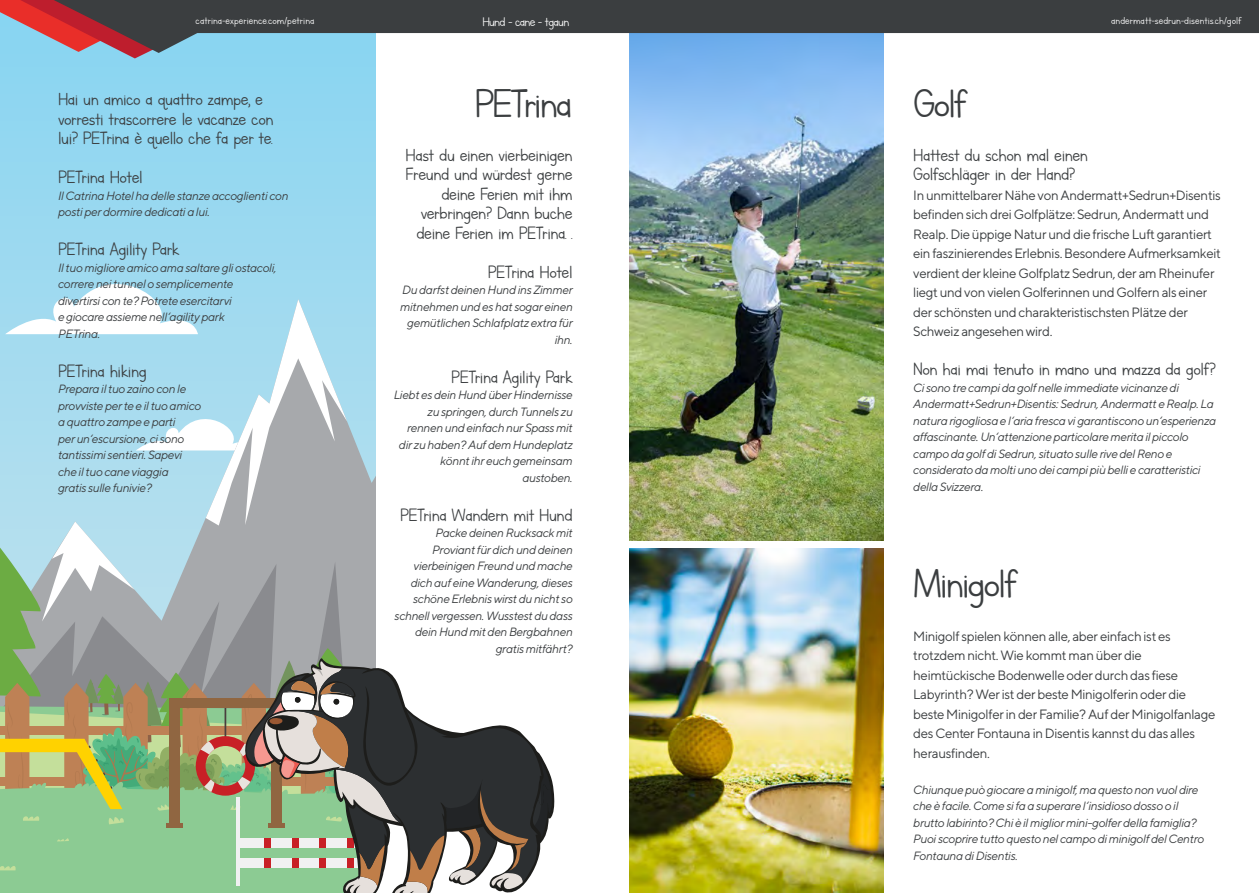
<style>
.page{position:relative;width:1259px;height:893px;background:#fff}
.page>*{position:absolute;margin:0;border:0;box-sizing:border-box;transform-origin:0 0}
.t1{font:47.1px "Lettersfor Learners";letter-spacing:-.05em;color:#3b3e40}
.t2{font:21px/19.5px "Lettersfor Learners";letter-spacing:-.025em;color:#3b3e40}
.t3{font:15px "Lettersfor Learners";letter-spacing:-.05em;color:#fff}
.t4{font:13.5px/19.5px "TT Norms";letter-spacing:-.025em;color:#3b3e40}
.t5{font:italic 12px/16.5px "TT Norms";letter-spacing:-.025em;color:#3b3e40}
.t6{font:12px "Lettersfor Learners";color:#fff}
</style>
<div class="page">
<div style="left:0;top:0;width:375px;height:793px;background:#94d7f1"></div>
<svg style="left:0;top:258px;width:554px;height:635px"></svg>
<img style="left:629px;top:53px;width:255px;height:487px">
<img style="left:629px;top:549px;width:255px;height:344px">
<svg style="left:0;top:0;width:146px;height:58px"></svg>
<svg style="left:54px;top:0;width:1205px;height:53px;fill:#3b3e40"></svg>
<p class="t6" style="left:196px;top:14px;width:120px">catrina-experience.com/petrina</p>
<p class="t3" style="left:482px;top:14px;width:88px">Hund - cane - tgaun</p>
<p class="t6" style="left:1111px;top:14px;width:132px">andermatt-sedrun-disentis.ch/golf</p>
<h2 class="t2" style="left:58px;top:89px;width:217px">Hai un amico a quattro zampe, e vorresti trascorrere le vacanze con lui? PETrina è quello che fa per te.</h2>
<h2 class="t2" style="left:58px;top:167px;width:86px">PETrina Hotel</h2>
<p class="t5" style="left:58px;top:187px;width:232px">Il Catrina Hotel ha delle stanze accoglienti con posti per dormire dedicati a lui.</p>
<h2 class="t2" style="left:58px;top:239px;width:123px">PETrina Agility Park</h2>
<p class="t5" style="left:58px;top:259px;width:220px">Il tuo migliore amico ama saltare gli ostacoli, correre nei tunnel o semplicemente divertirsi con te? Potrete esercitarvi<br>e giocare assieme nell‘agility park<br>PETrina.</p>
<h2 class="t2" style="left:58px;top:361px;width:90px">PETrina hiking</h2>
<p class="t5" style="left:58px;top:380px;width:145px">Prepara il tuo zaino con le provviste per te e il tuo amico a quattro zampe e parti<br>per un‘escursione, ci sono tantissimi sentieri. Sapevi che il tuo cane viaggia<br>gratis sulle funivie?</p>
<h1 class="t1" style="left:474px;top:78px;width:100px">PETrina</h1>
<h2 class="t2" style="left:405px;top:145px;width:169px;text-align:right">Hast du einen vierbeinigen<br>Freund und würdest gerne deine Ferien mit ihm verbringen? Dann buche deine Ferien im PETrina. .</h2>
<h2 class="t2" style="left:488px;top:262px;width:86px">PETrina Hotel</h2>
<p class="t5" style="left:400px;top:281px;width:174px;text-align:right">Du darfst deinen Hund ins Zimmer mitnehmen und es hat sogar einen gemütlichen Schlafplatz extra für ihn.</p>
<h2 class="t2" style="left:451px;top:367px;width:123px">PETrina Agility Park</h2>
<p class="t5" style="left:394px;top:386px;width:181px;text-align:right">Liebt es dein Hund über Hindernisse zu springen, durch Tunnels zu rennen und einfach nur Spass mit dir zu haben? Auf dem Hundeplatz könnt ihr euch gemeinsam austoben.</p>
<h2 class="t2" style="left:400px;top:505px;width:174px">PETrina Wandern mit Hund</h2>
<p class="t5" style="left:394px;top:524px;width:180px;text-align:right">Packe deinen Rucksack mit<br>Proviant für dich und deinen vierbeinigen Freund und mache dich auf eine Wanderung, dieses schöne Erlebnis wirst du nicht so schnell vergessen. Wusstest du dass dein Hund mit den Bergbahnen gratis mitfährt?</p>
<h1 class="t1" style="left:913px;top:78px;width:57px">Golf</h1>
<h2 class="t2" style="left:913px;top:145px;width:176px">Hattest du schon mal einen<br>Golfschläger in der Hand?</h2>
<p class="t4" style="left:913px;top:185px;width:309px">In unmittelbarer Nähe von Andermatt+Sedrun+Disentis befinden sich drei Golfplätze: Sedrun, Andermatt und Realp. Die üppige Natur und die frische Luft garantiert ein faszinierendes Erlebnis. Besondere Aufmerksamkeit verdient der kleine Golfplatz Sedrun, der am Rheinufer liegt und von vielen Golferinnen und Golfern als einer der schönsten und charakteristischsten Plätze der Schweiz angesehen wird.</p>
<h2 class="t2" style="left:913px;top:359px;width:304px">Non hai mai tenuto in mano una mazza da golf?</h2>
<p class="t5" style="left:913px;top:379px;width:304px">Ci sono tre campi da golf nelle immediate vicinanze di Andermatt+Sedrun+Disentis: Sedrun, Andermatt e Realp. La natura rigogliosa e l‘aria fresca vi garantiscono un‘esperienza affascinante. Un‘attenzione particolare merita il piccolo campo da golf di Sedrun, situato sulle rive del Reno e considerato da molti uno dei campi più belli e caratteristici della Svizzera.</p>
<h1 class="t1" style="left:913px;top:558px;width:107px">Minigolf</h1>
<p class="t4" style="left:913px;top:626px;width:304px">Minigolf spielen können alle, aber einfach ist es trotzdem nicht. Wie kommt man über die heimtückische Bodenwelle oder durch das fiese Labyrinth? Wer ist der beste Minigolferin oder die beste Minigolfer in der Familie? Auf der Minigolfanlage des Center Fontauna in Disentis kannst du das alles herausfinden.</p>
<p class="t5" style="left:913px;top:781px;width:293px">Chiunque può giocare a minigolf, ma questo non vuol dire che è facile. Come si fa a superare l‘insidioso dosso o il brutto labirinto? Chi è il miglior mini-golfer della famiglia?<br>Puoi scoprire tutto questo nel campo di minigolf del Centro Fontauna di Disentis.</p>
</div>
